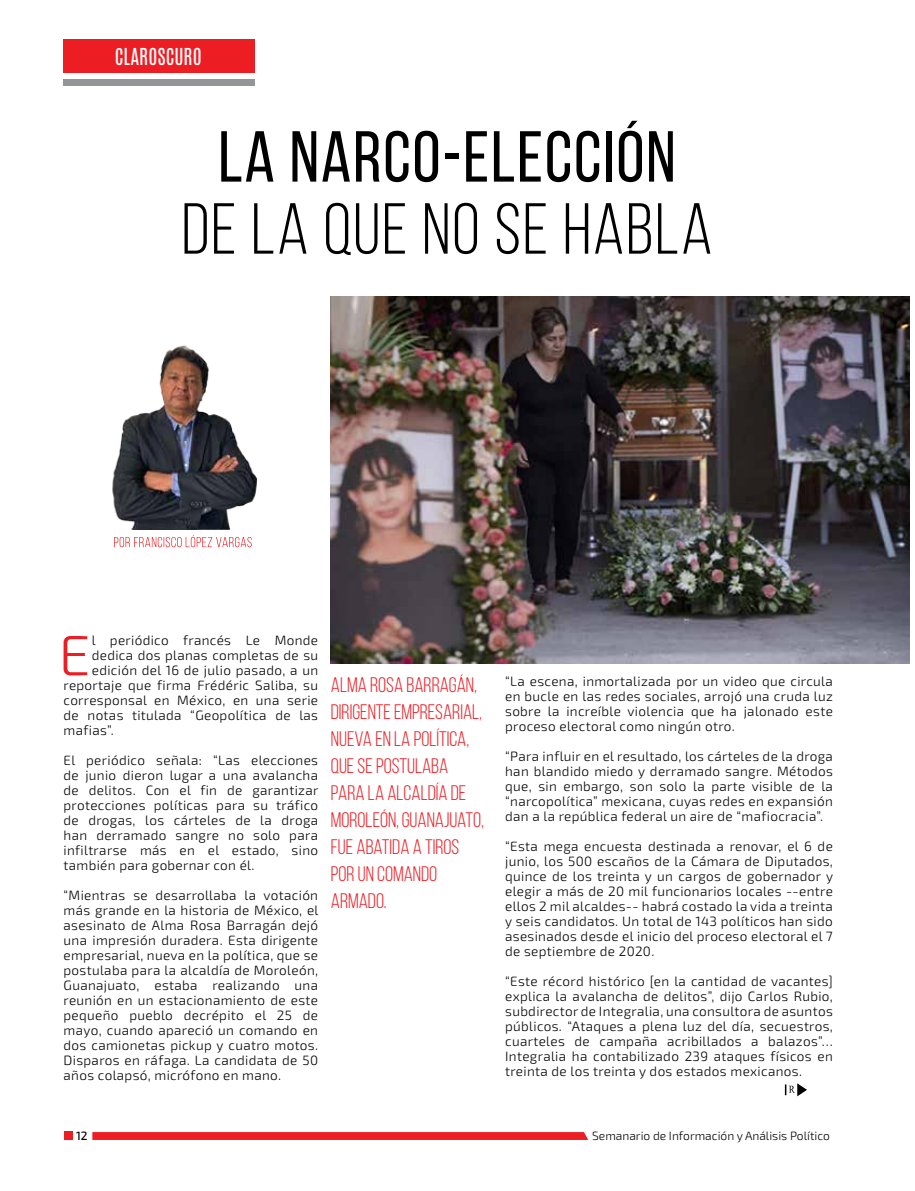
<style>
.page{position:relative;width:915px;height:1191px;background:#fff}
.page>*{position:absolute;margin:0;border:0;box-sizing:border-box;transform-origin:0 0}
.t1{font:72px "Bebas Neue";letter-spacing:.025em;color:#000}
.t2{font:72px "Bebas Neue";letter-spacing:.025em;color:#000}
.t3{font:300 57px "Exo 2";color:#ed1d24}
.t4{font:21px/27px "Bebas Neue";color:#ed1d24}
.t5{font:19.5px "Antonio";color:#fff}
.t6{font:300 13.5px/15px "Exo 2";letter-spacing:.025em;color:#000;text-align:justify}
.t7{font:300 12px "Exo 2";color:#000}
.t8{font:500 12px "Exo 2";color:#000}
</style>
<div class="page">
<div style="left:64px;top:1131px;width:8px;height:9px;background:#ed1d24"></div>
<svg style="left:92px;top:1132px;width:496px;height:8px;background:#ed2128"></svg>
<div style="left:63px;top:39px;width:192px;height:34px;background:#ed1d24"></div>
<div style="left:63px;top:80px;width:191px;height:6px;background:#939598"></div>
<svg style="left:784px;top:1083px;width:22px;height:13px"></svg>
<img style="left:331px;top:296px;width:578px;height:367px">
<svg style="left:114px;top:535px;width:138px;height:12px"></svg>
<img style="left:112px;top:345px;width:146px;height:184px">
<h3 class="t5" style="left:115px;top:42px;width:88px">CLAROSCURO</h3>
<h1 class="t1" style="left:218px;top:118px;width:458px">LA NARCO-ELECCIÓN</h1>
<h1 class="t2" style="left:181px;top:190px;width:532px">DE LA QUE NO SE HABLA</h1>
<h2 class="t3" style="left:59px;top:622px;width:33px">E</h2>
<p class="t6" style="left:92px;top:633px;width:228px">l periódico francés Le Monde</p>
<p class="t6" style="left:92px;top:648px;width:228px">dedica dos planas completas de su</p>
<p class="t6" style="left:92px;top:663px;width:228px">edición del 16 de julio pasado, a un</p>
<p class="t6" style="left:64px;top:678px;width:256px">reportaje que firma Frédéric Saliba, su</p>
<p class="t6" style="left:64px;top:693px;width:256px">corresponsal en México, en una serie</p>
<p class="t6" style="left:64px;top:708px;width:256px">de notas titulada “Geopolítica de las</p>
<p class="t6" style="left:64px;top:723px;width:52px">mafias”.</p>
<p class="t6" style="left:64px;top:753px;width:256px">El periódico señala: “Las elecciones de junio dieron lugar a una avalancha de delitos. Con el fin de garantizar protecciones políticas para su tráfico de drogas, los cárteles de la droga han derramado sangre no solo para infiltrarse más en el estado, sino también para gobernar con él.</p>
<p class="t6" style="left:64px;top:888px;width:256px">“Mientras se desarrollaba la votación más grande en la historia de México, el asesinato de Alma Rosa Barragán dejó una impresión duradera. Esta dirigente empresarial, nueva en la política, que se postulaba para la alcaldía de Moroleón, Guanajuato, estaba realizando una reunión en un estacionamiento de este pequeño pueblo decrépito el 25 de mayo, cuando apareció un comando en dos camionetas pickup y cuatro motos.<br>Disparos en ráfaga. La candidata de 50 años colapsó, micrófono en mano.</p>
<h3 class="t4" style="left:331px;top:671px;width:154px">ALMA ROSA BARRAGÁN,<br>DIRIGENTE EMPRESARIAL,<br>NUEVA EN LA POLÍTICA,<br>QUE SE POSTULABA<br>PARA LA ALCALDÍA DE<br>MOROLEÓN, GUANAJUATO,<br>FUE ABATIDA A TIROS<br>POR UN COMANDO<br>ARMADO.</h3>
<p class="t6" style="left:505px;top:674px;width:329px">“La escena, inmortalizada por un video que circula en bucle en las redes sociales, arrojó una cruda luz sobre la increíble violencia que ha jalonado este proceso electoral como ningún otro.</p>
<p class="t6" style="left:505px;top:749px;width:329px">“Para influir en el resultado, los cárteles de la droga han blandido miedo y derramado sangre. Métodos que, sin embargo, son solo la parte visible de la “narcopolítica” mexicana, cuyas redes en expansión dan a la república federal un aire de “mafiocracia”.</p>
<p class="t6" style="left:505px;top:839px;width:329px">“Esta mega encuesta destinada a renovar, el 6 de junio, los 500 escaños de la Cámara de Diputados, quince de los treinta y un cargos de gobernador y elegir a más de 20 mil funcionarios locales --entre ellos 2 mil alcaldes-- habrá costado la vida a treinta y seis candidatos. Un total de 143 políticos han sido asesinados desde el inicio del proceso electoral el 7 de septiembre de 2020.</p>
<p class="t6" style="left:505px;top:974px;width:329px">“Este récord histórico [en la cantidad de vacantes] explica la avalancha de delitos”, dijo Carlos Rubio, subdirector de Integralia, una consultora de asuntos públicos. “Ataques a plena luz del día, secuestros, cuarteles de campaña acribillados a balazos”… Integralia ha contabilizado 239 ataques físicos en treinta de los treinta y dos estados mexicanos.</p>
<p class="t8" style="left:76px;top:1128px;width:13px">12</p>
<p class="t7" style="left:592px;top:1128px;width:239px">Semanario de Información y Análisis Político</p>
</div>
